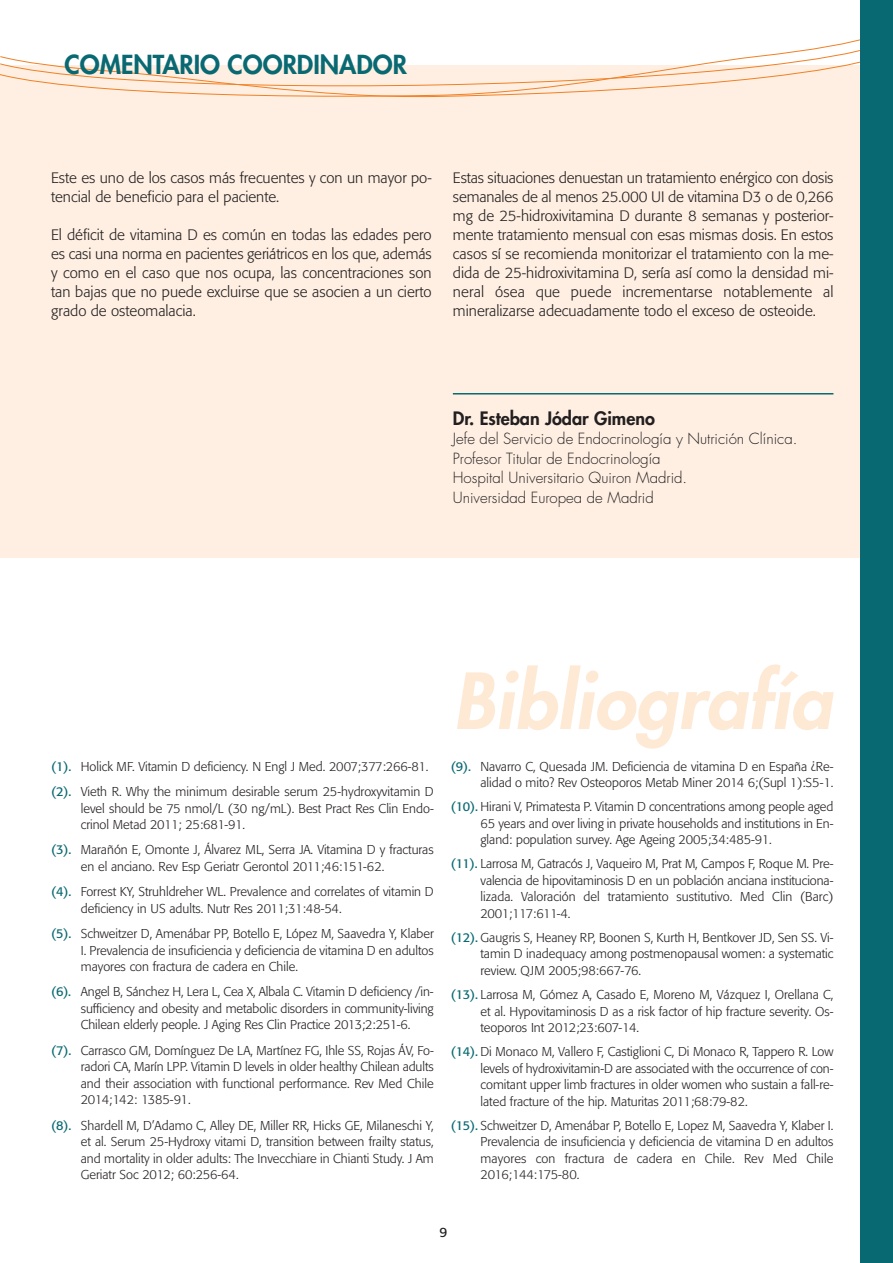
<style>
.page{position:relative;width:893px;height:1263px;background:#fff}
.page>*{position:absolute;margin:0;border:0;box-sizing:border-box;transform-origin:0 0}
.t1{font:800 25.5px "Futura";color:#096972}
.t2{font:800 18px "Futura";color:#231f20}
.t3{font:300 15px/18.9px "Formata";color:#231f20;text-align:justify}
.t4{font:300 15px/19.5px "Futura";color:#231f20}
.t5{font:13.5px "Formata";color:#231f20}
.t6{font:300 12.75px/16.5px "Formata";color:#231f20;text-align:justify}
.s1{font-weight:400;color:#096972}
</style>
<div class="page">
<div style="left:0;top:65px;width:893px;height:493px;background:#feefe2"></div>
<svg style="left:0;top:39px;width:860px;height:59px"></svg>
<hr style="left:453px;top:393px;width:380px;height:1px;background:#096972">
<div style="left:860px;top:0;width:33px;height:1263px;background:#096972"></div>
<svg style="left:457px;top:664px;width:377px;height:85px"></svg>
<h1 class="t1" style="left:65px;top:53px;width:344px">COMENTARIO COORDINADOR</h1>
<p class="t3" style="left:51px;top:170px;width:382px">Este es uno de los casos más frecuentes y con un mayor po&shy;tencial de beneficio para el paciente.</p>
<p class="t3" style="left:51px;top:226px;width:382px">El déficit de vitamina D es común en todas las edades pero es casi una norma en pacientes geriátricos en los que, además y como en el caso que nos ocupa, las concentraciones son tan bajas que no puede excluirse que se asocien a un cierto grado de osteomalacia.</p>
<p class="t3" style="left:453px;top:170px;width:382px">Estas situaciones denuestan un tratamiento enérgico con dosis semanales de al menos 25.000 UI de vitamina D3 o de 0,266 mg de 25-hidroxivitamina D durante 8 semanas y posterior&shy;mente tratamiento mensual con esas mismas dosis. En estos casos sí se recomienda monitorizar el tratamiento con la me&shy;dida de 25-hidroxivitamina D, sería así como la densidad mi&shy;neral ósea que puede incrementarse notablemente al mineralizarse adecuadamente todo el exceso de osteoide.</p>
<h2 class="t2" style="left:453px;top:409px;width:204px">Dr. Esteban Jódar Gimeno</h2>
<p class="t4" style="left:453px;top:430px;width:346px">Jefe del Servicio de Endocrinología y Nutrición Clínica.<br>Profesor Titular de Endocrinología<br>Hospital Universitario Quiron Madrid.<br>Universidad Europea de Madrid</p>
<p class="t6" style="left:51px;top:754px;width:384px;line-height:25.3px"><span class="s1">(1).</span> Holick MF. Vitamin D deficiency. N Engl J Med. 2007;377:266-81. <span class="s1">(2).</span> Vieth R. Why the minimum desirable serum 25-hydroxyvitamin D</p>
<p class="t6" style="left:81px;top:801px;width:354px">level should be 75 nmol/L (30 ng/mL). Best Pract Res Clin Endo&shy;crinol Metad 2011; 25:681-91.</p>
<p class="t6" style="left:81px;top:843px;width:354px;text-indent:-30px"><span class="s1">(3).</span> Marañón E, Omonte J, Álvarez ML, Serra JA. Vitamina D y fracturas en el anciano. Rev Esp Geriatr Gerontol 2011;46:151-62.</p>
<p class="t6" style="left:81px;top:884px;width:354px;text-indent:-30px"><span class="s1">(4).</span> Forrest KY, Struhldreher WL. Prevalence and correlates of vitamin D deficiency in US adults. Nutr Res 2011;31:48-54.</p>
<p class="t6" style="left:81px;top:926px;width:354px;text-indent:-30px"><span class="s1">(5).</span> Schweitzer D, Amenábar PP, Botello E, López M, Saavedra Y, Klaber I. Prevalencia de insuficiencia y deficiencia de vitamina D en adultos mayores con fractura de cadera en Chile.</p>
<p class="t6" style="left:81px;top:985px;width:354px;text-indent:-30px"><span class="s1">(6).</span> Angel B, Sánchez H, Lera L, Cea X, Albala C. Vitamin D deficiency /in&shy;sufficiency and obesity and metabolic disorders in community-living Chilean elderly people. J Aging Res Clin Practice 2013;2:251-6.</p>
<p class="t6" style="left:81px;top:1043px;width:354px;text-indent:-30px"><span class="s1">(7).</span> Carrasco GM, Domínguez De LA, Martínez FG, Ihle SS, Rojas ÁV, Fo&shy;radori CA, Marín LPP. Vitamin D levels in older healthy Chilean adults and their association with functional performance. Rev Med Chile 2014;142: 1385-91.</p>
<p class="t6" style="left:81px;top:1118px;width:354px;text-indent:-30px"><span class="s1">(8).</span> Shardell M, D’Adamo C, Alley DE, Miller RR, Hicks GE, Milaneschi Y, et al. Serum 25-Hydroxy vitami D, transition between frailty status, and mortality in older adults: The Invecchiare in Chianti Study. J Am Geriatr Soc 2012; 60:256-64.</p>
<p class="t6" style="left:451px;top:759px;width:384px;text-align:right"><span class="s1">(9).</span> Navarro C, Quesada JM. Deficiencia de vitamina D en España ¿Re&shy;alidad o mito? Rev Osteoporos Metab Miner 2014 6;(Supl 1):S5-1.</p>
<p class="t6" style="left:480px;top:799px;width:354px;text-indent:-30px"><span class="s1">(10).</span> Hirani V, Primatesta P. Vitamin D concentrations among people aged 65 years and over living in private households and institutions in En&shy;gland: population survey. Age Ageing 2005;34:485-91.</p>
<p class="t6" style="left:480px;top:857px;width:354px;text-indent:-30px"><span class="s1">(11).</span> Larrosa M, Gatracós J, Vaqueiro M, Prat M, Campos F, Roque M. Pre&shy;valencia de hipovitaminosis D en un población anciana instituciona&shy;lizada. Valoración del tratamiento sustitutivo. Med Clin (Barc)<br>2001;117:611-4.</p>
<p class="t6" style="left:480px;top:930px;width:354px;text-indent:-30px"><span class="s1">(12).</span> Gaugris S, Heaney RP, Boonen S, Kurth H, Bentkover JD, Sen SS. Vi&shy;tamin D inadequacy among postmenopausal women: a systematic review. QJM 2005;98:667-76.</p>
<p class="t6" style="left:480px;top:987px;width:354px;text-indent:-30px"><span class="s1">(13).</span> Larrosa M, Gómez A, Casado E, Moreno M, Vázquez I, Orellana C, et al. Hypovitaminosis D as a risk factor of hip fracture severity. Os&shy;teoporos Int 2012;23:607-14.</p>
<p class="t6" style="left:480px;top:1044px;width:354px;text-indent:-30px"><span class="s1">(14).</span> Di Monaco M, Vallero F, Castiglioni C, Di Monaco R, Tappero R. Low levels of hydroxivitamin-D are associated with the occurrence of con&shy;comitant upper limb fractures in older women who sustain a fall-re&shy;lated fracture of the hip. Maturitas 2011;68:79-82.</p>
<p class="t6" style="left:480px;top:1118px;width:354px;text-indent:-30px"><span class="s1">(15).</span> Schweitzer D, Amenábar P, Botello E, Lopez M, Saavedra Y, Klaber I.<br>Prevalencia de insuficiencia y deficiencia de vitamina D en adultos mayores con fractura de cadera en Chile. Rev Med Chile 2016;144:175-80.</p>
<p class="t5" style="left:440px;top:1226px;width:9px">9</p>
</div>
